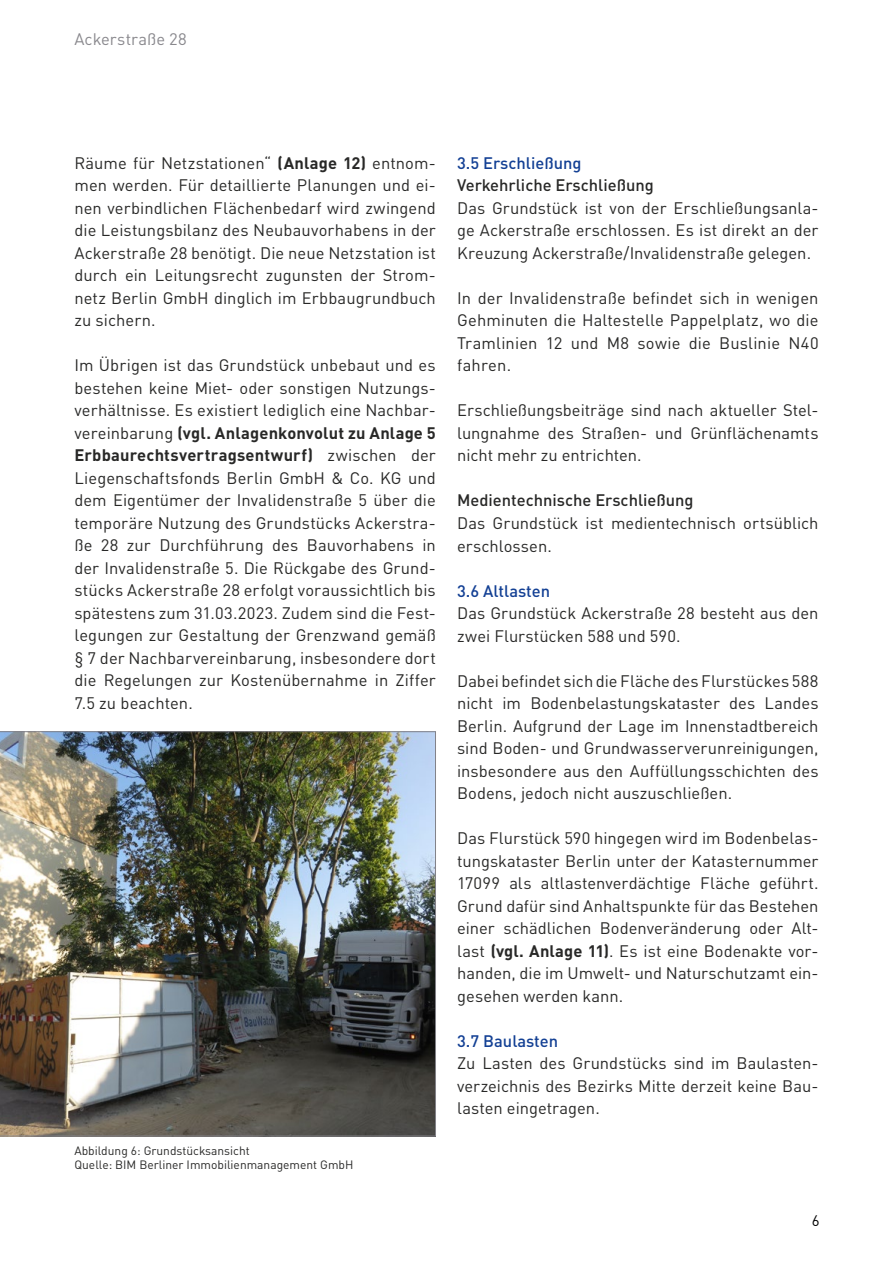
<style>
.page{position:relative;width:893px;height:1263px;background:#fff}
.page>*{position:absolute;margin:0;border:0;box-sizing:border-box;transform-origin:0 0}
.t1{font:16.5px/22.5px "DIN Pro";color:#282827;text-align:justify}
.t2{font:500 16.5px "DIN Pro";color:#282827}
.t3{font:500 16.5px "DIN Pro";color:#134094}
.t4{font:16.5px "DIN Pro";letter-spacing:.005em;color:#89888d}
.t5{font:15px "DIN";color:#000}
.t6{font:12px/14.4px "DIN Pro";color:#282827}
.s1{font-weight:700}
</style>
<div class="page">
<img style="left:0;top:731px;width:436px;height:405px">
<p class="t4" style="left:74px;top:26px;width:114px">Ackerstraße 28</p>
<p class="t1" style="left:74px;top:150px;width:363px">Räume für Netzstationen“ <span class="s1">(Anlage 12)</span> entnom&shy;men werden. Für detaillierte Planungen und ei&shy;nen verbindlichen Flächenbedarf wird zwingend die Leistungsbilanz des Neubauvorhabens in der Ackerstraße 28 benötigt. Die neue Netzstation ist durch ein Leitungsrecht zugunsten der Strom&shy;netz Berlin GmbH dinglich im Erbbaugrundbuch zu sichern.</p>
<p class="t1" style="left:74px;top:353px;width:363px">Im Übrigen ist das Grundstück unbebaut und es bestehen keine Miet- oder sonstigen Nutzungs&shy;verhältnisse. Es existiert lediglich eine Nachbar&shy;vereinbarung <span class="s1">(vgl. Anlagenkonvolut zu Anlage 5<br>Erbbaurechtsvertragsentwurf)</span> zwischen der Liegenschaftsfonds Berlin GmbH &amp; Co. KG und dem Eigentümer der Invalidenstraße 5 über die temporäre Nutzung des Grundstücks Ackerstra&shy;ße 28 zur Durchführung des Bauvorhabens in der Invalidenstraße 5. Die Rückgabe des Grund&shy;stücks Ackerstraße 28 erfolgt voraussichtlich bis spätestens zum 31.03.2023. Zudem sind die Fest&shy;legungen zur Gestaltung der Grenzwand gemäß § 7 der Nachbarvereinbarung, insbesondere dort die Regelungen zur Kostenübernahme in Ziffer 7.5 zu beachten.</p>
<p class="t6" style="left:74px;top:1142px;width:281px">Abbildung 6: Grundstücksansicht<br>Quelle: BIM Berliner Immobilienmanagement GmbH</p>
<p class="t3" style="left:457px;top:150px;width:126px">3.5 Erschließung</p>
<p class="t2" style="left:457px;top:173px;width:198px">Verkehrliche Erschließung</p>
<p class="t1" style="left:457px;top:196px;width:363px">Das Grundstück ist von der Erschließungsanla&shy;ge Ackerstraße erschlossen. Es ist direkt an der Kreuzung Ackerstraße/Invalidenstraße gelegen.</p>
<p class="t1" style="left:457px;top:286px;width:363px">In der Invalidenstraße befindet sich in wenigen Gehminuten die Haltestelle Pappelplatz, wo die Tramlinien 12 und M8 sowie die Buslinie N40 fahren.</p>
<p class="t1" style="left:457px;top:398px;width:363px">Erschließungsbeiträge sind nach aktueller Stel&shy;lungnahme des Straßen- und Grünflächenamts nicht mehr zu entrichten.</p>
<p class="t2" style="left:457px;top:488px;width:238px">Medientechnische Erschließung</p>
<p class="t1" style="left:457px;top:511px;width:363px">Das Grundstück ist medientechnisch ortsüblich erschlossen.</p>
<p class="t3" style="left:457px;top:578px;width:94px">3.6 Altlasten</p>
<p class="t1" style="left:457px;top:601px;width:363px">Das Grundstück Ackerstraße 28 besteht aus den zwei Flurstücken 588 und 590.</p>
<p class="t1" style="left:457px;top:668px;width:363px">Dabei befindet sich die Fläche des Flurstückes 588 nicht im Bodenbelastungskataster des Landes Berlin. Aufgrund der Lage im Innenstadtbereich sind Boden- und Grundwasserverunreinigungen, insbesondere aus den Auffüllungsschichten des Bodens, jedoch nicht auszuschließen.</p>
<p class="t1" style="left:457px;top:826px;width:363px">Das Flurstück 590 hingegen wird im Bodenbelas&shy;tungskataster Berlin unter der Katasternummer 17099 als altlastenverdächtige Fläche geführt.<br>Grund dafür sind Anhaltspunkte für das Bestehen einer schädlichen Bodenveränderung oder Alt&shy;last <span class="s1">(vgl. Anlage 11)</span>. Es ist eine Bodenakte vor&shy;handen, die im Umwelt- und Naturschutzamt ein&shy;gesehen werden kann.</p>
<p class="t3" style="left:457px;top:1028px;width:103px">3.7 Baulasten</p>
<p class="t1" style="left:457px;top:1051px;width:363px">Zu Lasten des Grundstücks sind im Baulasten&shy;verzeichnis des Bezirks Mitte derzeit keine Bau&shy;lasten eingetragen.</p>
<p class="t5" style="left:812px;top:1211px;width:9px">6</p>
</div>
